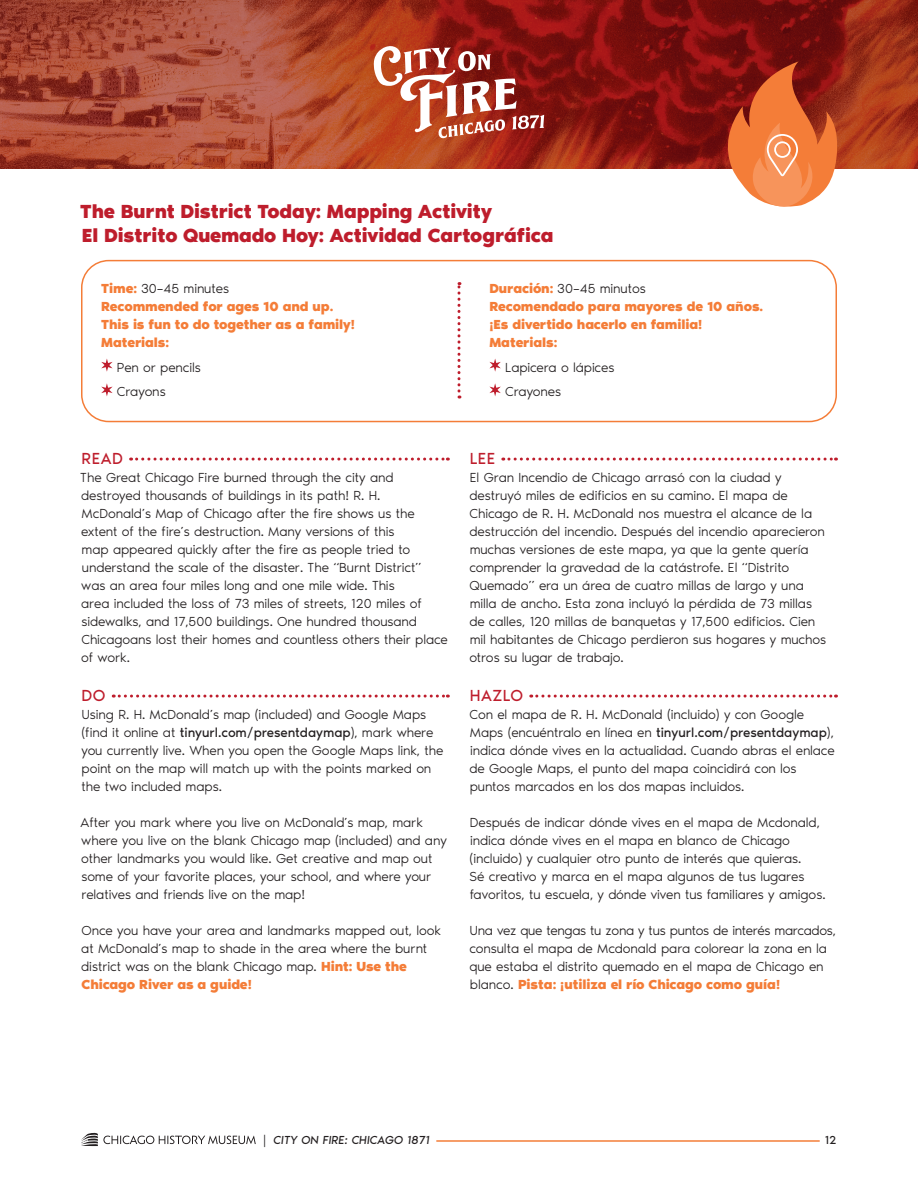
<style>
.page{position:relative;width:918px;height:1188px;background:#fff}
.page>*{position:absolute;margin:0;border:0;box-sizing:border-box;transform-origin:0 0}
.t1{font:700 19.5px/24px "Noir Std";letter-spacing:-.01em;color:#be1d2c}
.t2{font:16.5px "Noir Pro";letter-spacing:.03em;color:#be1d2c}
.t3{font:300 13.5px/18px "Noir Std";letter-spacing:-.01em;color:#231f20}
.t4{font:700 13.5px/18px "Noir Std";letter-spacing:-.01em;color:#f47d38}
.t5{font:italic 12px "Noir Pro";color:#231f20}
.t6{font:12px "Noir Pro";color:#231f20}
.s1{font-weight:300;color:#231f20}
.s2{font-family:"Noir Pro";font-weight:400}
.s3{font-weight:700;color:#f47d38}
.s4{font-style:normal}
</style>
<div class="page">
<hr style="left:436px;top:1140px;width:384px;height:2px;background:#f47d38">
<svg style="left:81px;top:1132px;width:175px;height:14px"></svg>
<img style="left:0;top:0;width:918px;height:168px">
<svg style="left:373px;top:46px;width:171px;height:92px"></svg>
<svg style="left:131px;top:458px;width:317px;height:3px"></svg>
<svg style="left:113px;top:695px;width:335px;height:3px"></svg>
<svg style="left:503px;top:458px;width:333px;height:3px"></svg>
<svg style="left:531px;top:695px;width:306px;height:3px"></svg>
<svg style="left:727px;top:61px;width:111px;height:146px;background:#d36e46"></svg>
<svg style="left:101px;top:359px;width:12px;height:13px"></svg>
<svg style="left:101px;top:383px;width:12px;height:13px"></svg>
<svg style="left:489px;top:359px;width:12px;height:13px"></svg>
<svg style="left:489px;top:383px;width:12px;height:13px"></svg>
<div style="left:81px;top:260px;width:756px;height:162px;border:2px solid #f47d38;border-radius:27px"></div>
<svg style="left:458px;top:282px;width:2px;height:117px"></svg>
<h1 class="t1" style="left:80px;top:198px;width:475px">The Burnt District Today: Mapping Activity<br>El Distrito Quemado Hoy: Actividad Cartográfica</h1>
<p class="t4" style="left:101px;top:278px;width:255px">Time: <span class="s1">30–45 minutes<br></span>Recommended for ages 10 and up.<br>This is fun to do together as a family!<br>Materials:</p>
<p class="t3" style="left:117px;top:354px;width:86px;line-height:24.8px">Pen or pencils<br>Crayons</p>
<p class="t4" style="left:489px;top:278px;width:275px">Duración: <span class="s1">30–45 minutos<br></span>Recomendado para mayores de 10 años. ¡Es divertido hacerlo en familia!<br>Materials:</p>
<p class="t3" style="left:505px;top:354px;width:111px;line-height:24.8px">Lapicera o lápices<br>Crayones</p>
<p class="t2" style="left:82px;top:445px;width:43px">READ</p>
<p class="t3" style="left:80px;top:467px;width:369px">The Great Chicago Fire burned through the city and destroyed thousands of buildings in its path! R. H.<br>McDonald’s Map of Chicago after the fire shows us the extent of the fire’s destruction. Many versions of this<br>map appeared quickly after the fire as people tried to understand the scale of the disaster. The “Burnt District”<br>was an area four miles long and one mile wide. This<br>area included the loss of 73 miles of streets, 120 miles of sidewalks, and 17,500 buildings. One hundred thousand Chicagoans lost their homes and countless others their place of work.</p>
<p class="t2" style="left:82px;top:682px;width:26px">DO</p>
<p class="t3" style="left:81px;top:704px;width:364px">Using R. H. McDonald’s map (included) and Google Maps (find it online at <span class="s2">tinyurl.com/presentdaymap</span>), mark where you currently live. When you open the Google Maps link, the point on the map will match up with the points marked on the two included maps.</p>
<p class="t3" style="left:81px;top:812px;width:368px">After you mark where you live on McDonald’s map, mark where you live on the blank Chicago map (included) and any other landmarks you would like. Get creative and map out some of your favorite places, your school, and where your relatives and friends live on the map!</p>
<p class="t3" style="left:81px;top:920px;width:361px">Once you have your area and landmarks mapped out, look at McDonald’s map to shade in the area where the burnt district was on the blank Chicago map. <span class="s3">Hint: Use the Chicago River as a guide!</span></p>
<p class="t2" style="left:470px;top:445px;width:27px">LEE</p>
<p class="t3" style="left:469px;top:467px;width:359px">El Gran Incendio de Chicago arrasó con la ciudad y destruyó miles de edificios en su camino. El mapa de Chicago de R. H. McDonald nos muestra el alcance de la destrucción del incendio. Después del incendio aparecieron muchas versiones de este mapa, ya que la gente quería comprender la gravedad de la catástrofe. El “Distrito Quemado” era un área de cuatro millas de largo y una milla de ancho. Esta zona incluyó la pérdida de 73 millas de calles, 120 millas de banquetas y 17,500 edificios. Cien mil habitantes de Chicago perdieron sus hogares y muchos otros su lugar de trabajo.</p>
<p class="t2" style="left:470px;top:682px;width:55px">HAZLO</p>
<p class="t3" style="left:469px;top:704px;width:367px">Con el mapa de R. H. McDonald (incluido) y con Google Maps (encuéntralo en línea en <span class="s2">tinyurl.com/presentdaymap</span>), indica dónde vives en la actualidad. Cuando abras el enlace de Google Maps, el punto del mapa coincidirá con los puntos marcados en los dos mapas incluidos.</p>
<p class="t3" style="left:470px;top:812px;width:358px">Después de indicar dónde vives en el mapa de Mcdonald, indica dónde vives en el mapa en blanco de Chicago (incluido) y cualquier otro punto de interés que quieras.<br>Sé creativo y marca en el mapa algunos de tus lugares favoritos, tu escuela, y dónde viven tus familiares y amigos.</p>
<p class="t3" style="left:469px;top:920px;width:368px">Una vez que tengas tu zona y tus puntos de interés marcados, consulta el mapa de Mcdonald para colorear la zona en la que estaba el distrito quemado en el mapa de Chicago en blanco. <span class="s3">Pista: ¡utiliza el río Chicago como guía!</span></p>
<p class="t5" style="left:263px;top:1131px;width:168px"><span class="s4">|</span> CITY ON FIRE: CHICAGO 1871</p>
<p class="t6" style="left:825px;top:1131px;width:13px">12</p>
</div>
